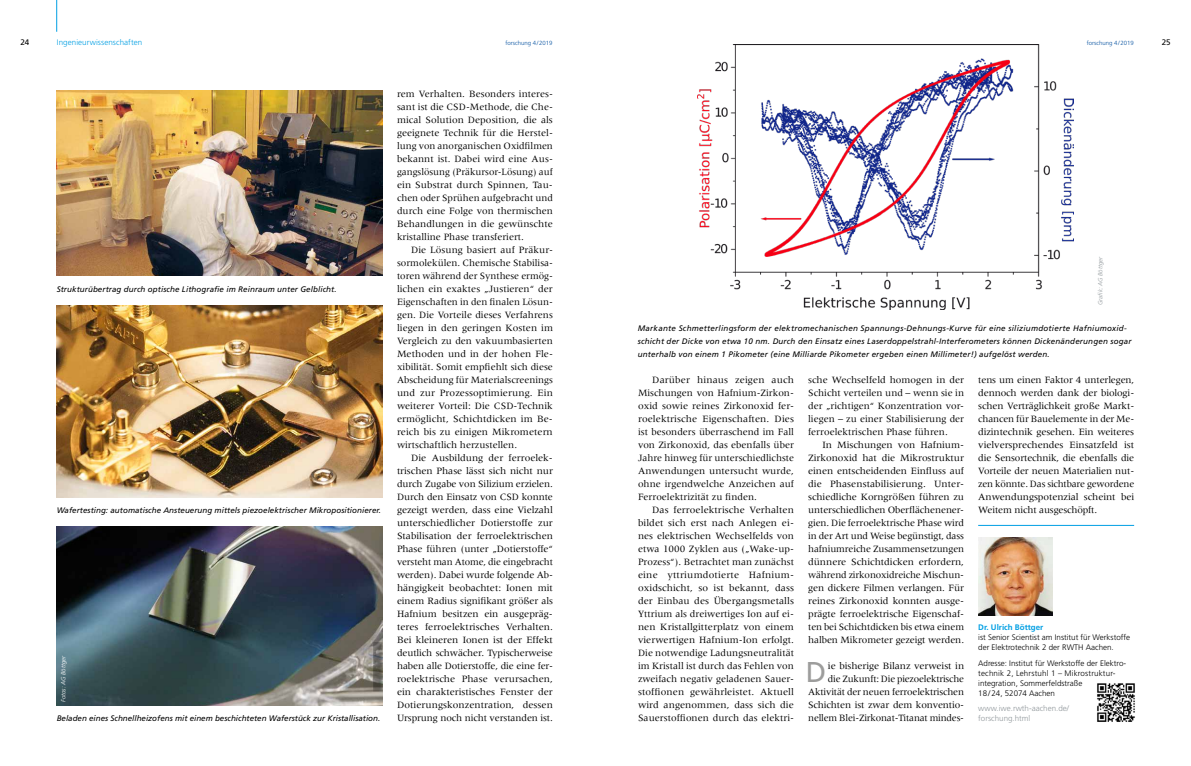
<style>
.page{position:relative;width:1191px;height:766px;background:#fff}
.page>*{position:absolute;margin:0;border:0;box-sizing:border-box;transform-origin:0 0}
.t1{font:28.6px "Frutiger LT Std";color:#9d9d9c}
.t2{font:10px/13px "Meridien LT Std";color:#000;text-align:justify}
.t3{font:italic 8px/13px "Frutiger LT Std";letter-spacing:.02em;color:#000}
.t4{font:300 8px/10px "Frutiger LT Std";color:#000}
.t5{font:italic 8px "Frutiger LT Std";color:#000}
.t6{font:300 8px/10px "Frutiger LT Std";color:#91989c}
.t7{font:300 8px "Frutiger LT Std";letter-spacing:.005em;color:#009fe3}
.t8{font:700 8px "Frutiger LT Std";color:#009fe3}
.t9{font:8px "Frutiger LT Std";color:#000}
.t10{font:300 6px "Frutiger LT Std";color:#004f9f}
.t11{font:italic 300 6px "Frutiger LT Std";color:#91989c}
.t12{font:italic 300 6px "Frutiger LT Std";color:#fff}
</style>
<div class="page">
<img style="left:698px;top:45px;width:375px;height:264px">
<img style="left:57px;top:90px;width:326px;height:186px">
<img style="left:57px;top:305px;width:326px;height:192px">
<img style="left:57px;top:526px;width:326px;height:179px">
<img style="left:978px;top:537px;width:74px;height:78px">
<hr style="left:978px;top:525px;width:156px;height:1px;background:#009fe3">
<img style="left:1097px;top:683px;width:38px;height:39px">
<svg style="left:372px;top:641px;width:9px;height:50px"></svg>
<hr style="left:56px;top:0;width:1px;height:32px;background:#009fe3">
<p class="t7" style="left:57px;top:37px;width:87px">Ingenieurwissenschaften</p>
<p class="t9" style="left:20px;top:37px;width:10px">24</p>
<p class="t10" style="left:505px;top:39px;width:49px">forschung 4/2019</p>
<p class="t10" style="left:1086px;top:39px;width:49px">forschung 4/2019</p>
<p class="t9" style="left:1161px;top:37px;width:10px">25</p>
<p class="t3" style="left:57px;top:282px;width:281px">Strukturübertrag durch optische Lithografie im Reinraum unter Gelblicht.</p>
<p class="t3" style="left:57px;top:503px;width:326px">Wafertesting: automatische Ansteuerung mittels piezoelektrischer Mikropositionierer.</p>
<p class="t12" style="left:60px;top:701px;width:48px;rotate:-90deg">Fotos: AG Böttger</p>
<p class="t5" style="left:57px;top:713px;width:325px">Beladen eines Schnellheizofens mit einem beschichteten Waferstück zur Kristallisation.</p>
<p class="t2" style="left:397px;top:87px;width:157px">rem Verhalten. Besonders interes&shy;sant ist die CSD-Methode, die Che&shy;mical Solution Deposition, die als geeignete Technik für die Herstel&shy;lung von anorganischen Oxidfilmen bekannt ist. Dabei wird eine Aus&shy;gangslösung (Präkursor-Lösung) auf ein Substrat durch Spinnen, Tau&shy;chen oder Sprühen aufgebracht und durch eine Folge von thermischen Behandlungen in die gewünschte kristalline Phase transferiert.</p>
<p class="t2" style="left:397px;top:243px;width:157px;text-indent:14px">Die Lösung basiert auf Präkur&shy;sormolekülen. Chemische Stabilisa&shy;toren während der Synthese ermög&shy;lichen ein exaktes „Justieren“ der Eigenschaften in den finalen Lösun&shy;gen. Die Vorteile dieses Verfahrens liegen in den geringen Kosten im Vergleich zu den vakuumbasierten Methoden und in der hohen Fle&shy;xibilität. Somit empfiehlt sich diese Abscheidung für Materialscreenings und zur Prozessoptimierung. Ein weiterer Vorteil: Die CSD-Technik ermöglicht, Schichtdicken im Be&shy;reich bis zu einigen Mikrometern wirtschaftlich herzustellen.</p>
<p class="t2" style="left:397px;top:451px;width:158px;text-indent:14px">Die Ausbildung der ferroelek&shy;trischen Phase lässt sich nicht nur durch Zugabe von Silizium erzielen.<br>Durch den Einsatz von CSD konnte gezeigt werden, dass eine Vielzahl unterschiedlicher Dotierstoffe zur Stabilisation der ferroelektrischen Phase führen (unter „Dotierstoffe“ versteht man Atome, die eingebracht werden). Dabei wurde folgende Ab&shy;hängigkeit beobachtet: Ionen mit einem Radius signifikant größer als Hafnium besitzen ein ausgepräg&shy;teres ferroelektrisches Verhalten.<br>Bei kleineren Ionen ist der Effekt deutlich schwächer. Typischerweise haben alle Dotierstoffe, die eine fer&shy;roelektrische Phase verursachen, ein charakteristisches Fenster der Dotierungskonzentration, dessen Ursprung noch nicht verstanden ist.</p>
<p class="t11" style="left:1097px;top:305px;width:50px;rotate:-90deg">Grafik: AG Böttger</p>
<p class="t3" style="left:638px;top:321px;width:495px">Markante Schmetterlingsform der elektromechanischen Spannungs-Dehnungs-Kurve für eine siliziumdotierte Hafniumoxid&shy;schicht der Dicke von etwa 10 nm. Durch den Einsatz eines Laserdoppelstrahl-Interferometers können Dickenänderungen sogar unterhalb von einem 1 Pikometer (eine Milliarde Pikometer ergeben einen Millimeter!) aufgelöst werden.</p>
<p class="t2" style="left:638px;top:373px;width:158px;text-align:left;text-indent:14px">Darüber hinaus zeigen auch Mischungen von Hafnium-Zirkon&shy;oxid sowie reines Zirkonoxid fer&shy;roelektrische Eigenschaften. Dies ist besonders überraschend im Fall von Zirkonoxid, das ebenfalls über Jahre hinweg für unterschiedlichste Anwendungen untersucht wurde, ohne irgendwelche Anzeichen auf Ferroelektrizität zu finden.</p>
<p class="t2" style="left:638px;top:503px;width:157px;text-indent:14px">Das ferroelektrische Verhalten bildet sich erst nach Anlegen ei&shy;nes elektrischen Wechselfelds von etwa 1000 Zyklen aus („Wake-up-Prozess“). Betrachtet man zunächst eine yttriumdotierte Hafnium&shy;oxidschicht, so ist bekannt, dass der Einbau des Übergangsmetalls Yttrium als dreiwertiges Ion auf ei&shy;nen Kristallgitterplatz von einem vierwertigen Hafnium-Ion erfolgt.<br>Die notwendige Ladungsneutralität im Kristall ist durch das Fehlen von zweifach negativ geladenen Sauer&shy;stoffionen gewährleistet. Aktuell wird angenommen, dass sich die Sauerstoffionen durch das elektri-</p>
<p class="t2" style="left:808px;top:373px;width:157px">sche Wechselfeld homogen in der Schicht verteilen und – wenn sie in der „richtigen“ Konzentration vor&shy;liegen – zu einer Stabilisierung der ferroelektrischen Phase führen.</p>
<p class="t2" style="left:808px;top:438px;width:157px;text-indent:14px">In Mischungen von Hafnium-Zirkonoxid hat die Mikrostruktur einen entscheidenden Einfluss auf die Phasenstabilisierung. Unter&shy;schiedliche Korngrößen führen zu unterschiedlichen Oberflächenener&shy;gien. Die ferroelektrische Phase wird in der Art und Weise begünstigt, dass hafniumreiche Zusammensetzungen dünnere Schichtdicken erfordern, während zirkonoxidreiche Mischun&shy;gen dickere Filmen verlangen. Für reines Zirkonoxid konnten ausge&shy;prägte ferroelektrische Eigenschaf&shy;ten bei Schichtdicken bis etwa einem halben Mikrometer gezeigt werden.</p>
<h1 class="t1" style="left:806px;top:655px;width:22px">D</h1>
<p class="t2" style="left:808px;top:659px;width:158px;text-align:right">ie bisherige Bilanz verweist in<br>die Zukunft: Die piezoelektrische Aktivität der neuen ferroelektrischen Schichten ist zwar dem konventio&shy;nellem Blei-Zirkonat-Titanat mindes-</p>
<p class="t2" style="left:978px;top:373px;width:157px">tens um einen Faktor 4 unterlegen, dennoch werden dank der biologi&shy;schen Verträglichkeit große Markt&shy;chancen für Bauelemente in der Me&shy;dizintechnik gesehen. Ein weiteres vielversprechendes Einsatzfeld ist die Sensortechnik, die ebenfalls die Vorteile der neuen Materialien nut&shy;zen könnte. Das sichtbare gewordene Anwendungspotenzial scheint bei Weitem nicht ausgeschöpft.</p>
<p class="t8" style="left:978px;top:622px;width:67px">Dr. Ulrich Böttger</p>
<p class="t4" style="left:978px;top:632px;width:153px">ist Senior Scientist am Institut für Werkstoffe der Elektrotechnik 2 der RWTH Aachen.</p>
<p class="t4" style="left:978px;top:657px;width:149px">Adresse: Institut für Werkstoffe der Elektro&shy;technik 2, Lehrstuhl 1 – Mikrostruktur&shy;integration, Sommerfeldstraße<br>18/24, 52074 Aachen</p>
<p class="t6" style="left:978px;top:703px;width:92px">www.iwe.rwth-aachen.de/ forschung.html</p>
</div>
